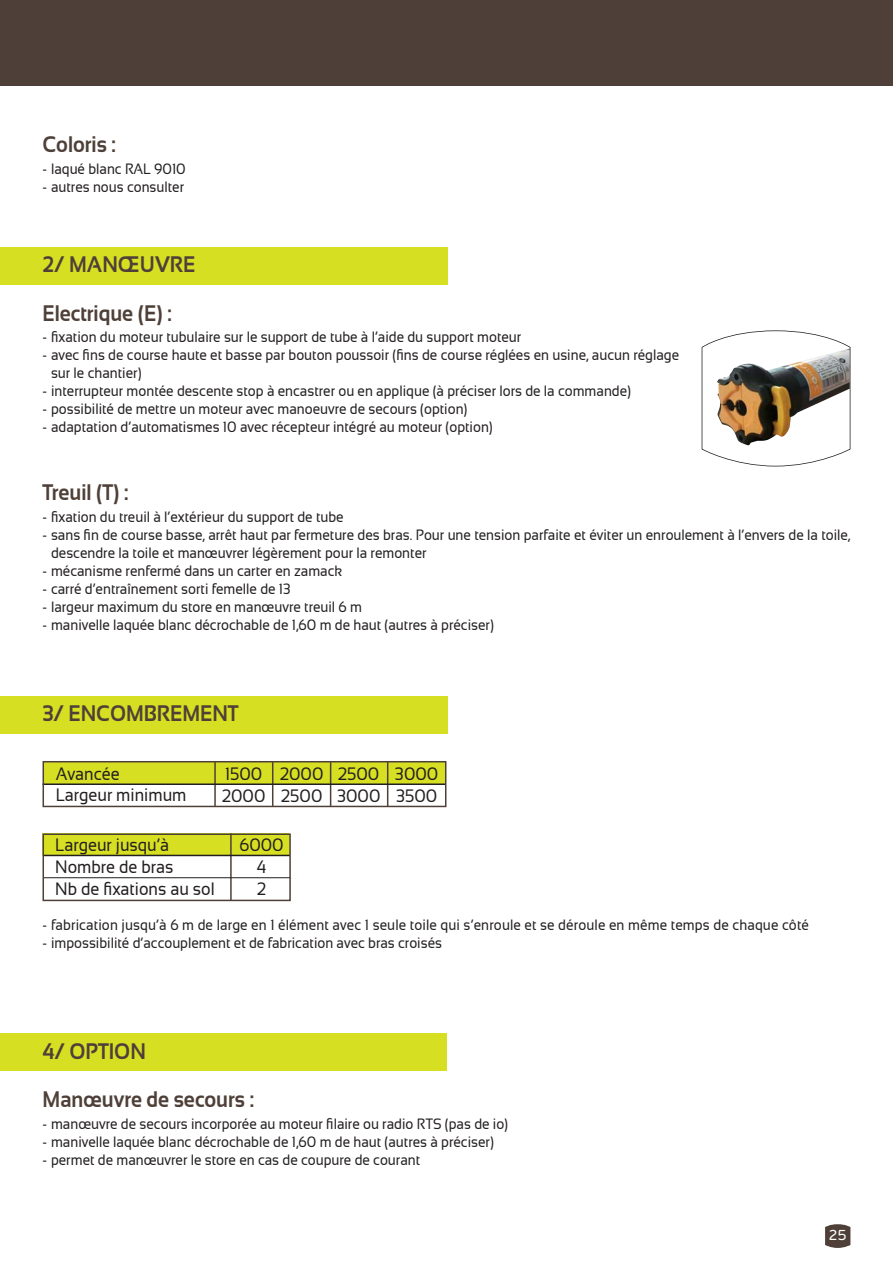
<style>
.page{position:relative;width:893px;height:1263px;background:#fff}
.page>*{position:absolute;margin:0;border:0;box-sizing:border-box;transform-origin:0 0}
.t1{font:700 22.5px/48.6px "Sansation";color:#4e4038;scale:.9 1}
.t2{font:18px "Sansation";color:#231f20;scale:.9 1}
.t3{font:15px/18px "Sansation";color:#231f20;scale:.9 1}
.t4{font:15px "PF Beau Sans Pro";color:#fff}
</style>
<div class="page">
<div style="left:0;top:0;width:893px;height:85px;background:#4e4038"></div>
<svg style="left:825px;top:1224px;width:25px;height:24px"></svg>
<div style="left:0;top:247px;width:448px;height:37px;background:#d7df23"></div>
<div style="left:0;top:696px;width:448px;height:37px;background:#d7df23"></div>
<img style="left:702px;top:330px;width:148px;height:136px">
<svg style="left:42px;top:761px;width:405px;height:141px"></svg>
<div style="left:0;top:1033px;width:446px;height:38px;background:#d7df23"></div>
<h1 class="t1" style="left:43px;top:122px;width:83px">Coloris :</h1>
<p class="t3" style="left:43px;top:161px;width:161px">- laqué blanc RAL 9010</p>
<p class="t3" style="left:43px;top:179px;width:159px">- autres nous consulter</p>
<h1 class="t1" style="left:43px;top:242px;width:171px">2/ MANŒUVRE<br>Electrique (E) :</h1>
<p class="t3" style="left:43px;top:329px;width:533px">- fixation du moteur tubulaire sur le support de tube à l’aide du support moteur</p>
<p class="t3" style="left:51px;top:347px;width:699px;text-indent:-9px">- avec fins de course haute et basse par bouton poussoir (fins de course réglées en usine, aucun réglage sur le chantier)</p>
<p class="t3" style="left:43px;top:383px;width:655px">- interrupteur montée descente stop à encastrer ou en applique (à préciser lors de la commande)</p>
<p class="t3" style="left:43px;top:401px;width:474px">- possibilité de mettre un moteur avec manoeuvre de secours (option)</p>
<p class="t3" style="left:43px;top:419px;width:502px">- adaptation d’automatismes 10 avec récepteur intégré au moteur (option)</p>
<h1 class="t1" style="left:43px;top:470px;width:97px">Treuil (T) :</h1>
<p class="t3" style="left:43px;top:509px;width:336px">- fixation du treuil à l’extérieur du support de tube</p>
<p class="t3" style="left:51px;top:527px;width:890px;text-indent:-9px">- sans fin de course basse, arrêt haut par fermeture des bras. Pour une tension parfaite et éviter un enroulement à l’envers de la toile, descendre la toile et manœuvrer légèrement pour la remonter</p>
<p class="t3" style="left:43px;top:563px;width:335px">- mécanisme renfermé dans un carter en zamack</p>
<p class="t3" style="left:43px;top:581px;width:277px">- carré d’entraînement sorti femelle de 13</p>
<p class="t3" style="left:43px;top:599px;width:357px">- largeur maximum du store en manœuvre treuil 6 m</p>
<p class="t3" style="left:43px;top:617px;width:503px">- manivelle laquée blanc décrochable de 1,60 m de haut (autres à préciser)</p>
<h1 class="t1" style="left:43px;top:691px;width:219px">3/ ENCOMBREMENT</h1>
<p class="t2" style="left:56px;top:767px;width:73px">Avancée</p>
<p class="t2" style="left:225px;top:767px;width:238px">1500 2000 2500 3000</p>
<p class="t2" style="left:56px;top:789px;width:147px">Largeur minimum</p>
<p class="t2" style="left:222px;top:789px;width:241px">2000 2500 3000 3500</p>
<p class="t2" style="left:55px;top:838px;width:128px">Largeur jusqu’à</p>
<p class="t2" style="left:239px;top:838px;width:51px">6000</p>
<p class="t2" style="left:55px;top:860px;width:133px">Nombre de bras</p>
<p class="t2" style="left:257px;top:860px;width:12px">4</p>
<p class="t2" style="left:55px;top:882px;width:179px">Nb de fixations au sol</p>
<p class="t2" style="left:257px;top:883px;width:12px">2</p>
<p class="t3" style="left:43px;top:917px;width:853px">- fabrication jusqu’à 6 m de large en 1 élément avec 1 seule toile qui s’enroule et se déroule en même temps de chaque côté</p>
<p class="t3" style="left:43px;top:935px;width:445px">- impossibilité d’accouplement et de fabrication avec bras croisés</p>
<h1 class="t1" style="left:43px;top:1029px;width:237px">4/ OPTION<br>Manœuvre de secours :</h1>
<p class="t3" style="left:43px;top:1116px;width:519px">- manœuvre de secours incorporée au moteur filaire ou radio RTS (pas de io)</p>
<p class="t3" style="left:43px;top:1134px;width:503px">- manivelle laquée blanc décrochable de 1,60 m de haut (autres à préciser)</p>
<p class="t3" style="left:43px;top:1152px;width:421px">- permet de manœuvrer le store en cas de coupure de courant</p>
<p class="t4" style="left:829px;top:1226px;width:19px">25</p>
</div>
